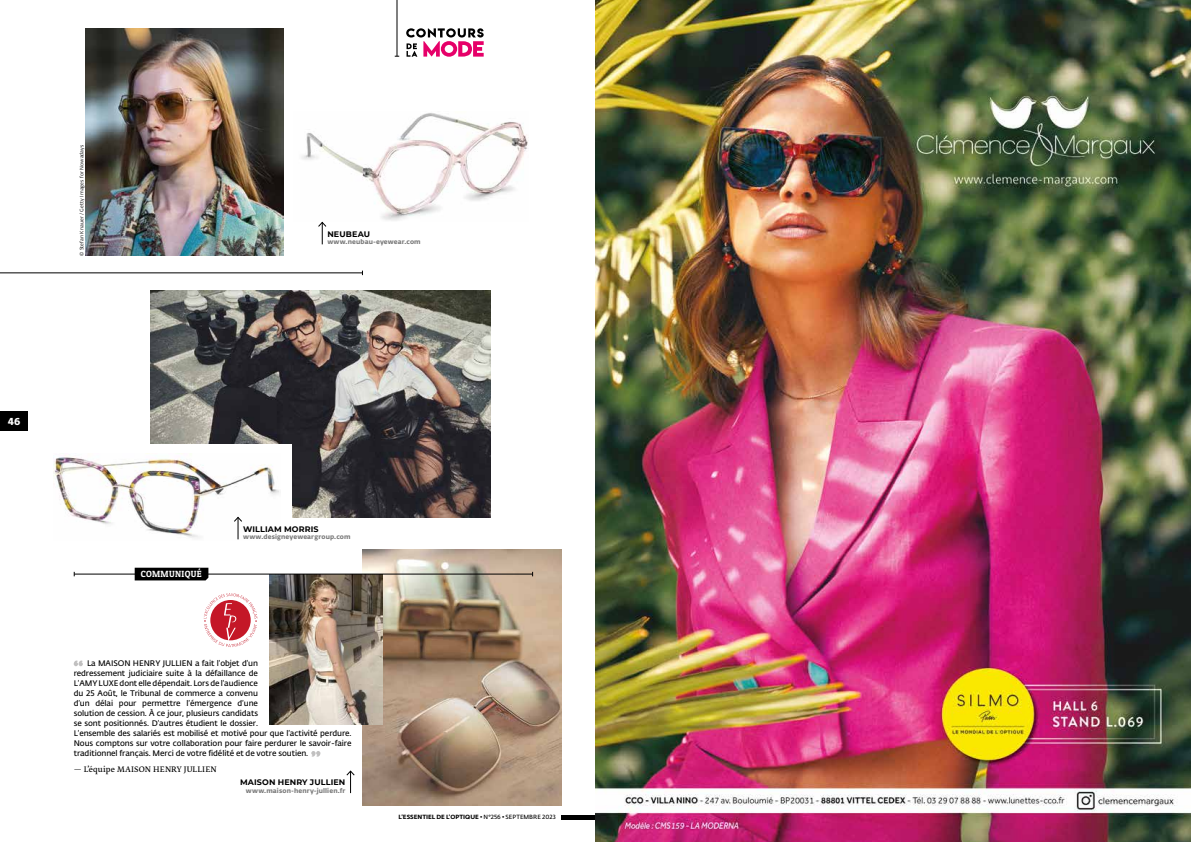
<style>
.page{position:relative;width:1191px;height:842px;background:#fff}
.page>*{position:absolute;margin:0;border:0;box-sizing:border-box;transform-origin:0 0}
.t1{font:10px "Fedra Sans Alt Pro Bold LF";color:#fff}
.t2{font:9px "Patua One";letter-spacing:.035em;color:#fff}
.t3{font:8px/10px "Fedra Sans Alt Pro Demi LF";letter-spacing:-.01em;color:#000}
.t4{font:700 8px "Montserrat";letter-spacing:.015em;color:#000}
.t5{font:7.5px "Fedra Serif B Pro Demi";letter-spacing:.03em;color:#000}
.t6{font:6.5px "Fedra Sans Alt Pro Bold LF";letter-spacing:.02em;color:#797979}
.t7{font:6px "Fedra Sans Alt Pro Bold LF";letter-spacing:.005em;color:#000}
.t8{font:5px "Fedra Sans Alt Pro Book LF";letter-spacing:.025em;color:#000}
.s1{font-family:"Fedra Sans Alt Pro Demi LF"}
</style>
<div class="page">
<div style="left:0;top:411px;width:28px;height:20px;background:#000"></div>
<hr style="left:561px;top:815px;width:34px;height:4px;background:#000">
<img style="left:363px;top:550px;width:198px;height:255px">
<img style="left:269px;top:575px;width:114px;height:149px">
<svg style="left:311px;top:751px;width:9px;height:6px"></svg>
<svg style="left:74px;top:660px;width:9px;height:6px"></svg>
<svg style="left:346px;top:770px;width:9px;height:23px"></svg>
<hr style="left:74px;top:574px;width:458px;height:1px;background:#000">
<svg style="left:135px;top:568px;width:73px;height:12px"></svg>
<svg style="left:204px;top:593px;width:53px;height:54px"></svg>
<hr style="left:0;top:272px;width:362px;height:1px;background:#000">
<img style="left:150px;top:291px;width:340px;height:226px">
<div style="left:54px;top:444px;width:238px;height:97px;background:#fff"></div>
<img style="left:54px;top:453px;width:225px;height:87px">
<svg style="left:233px;top:516px;width:10px;height:23px"></svg>
<img style="left:85px;top:28px;width:198px;height:227px">
<img style="left:301px;top:113px;width:227px;height:108px">
<svg style="left:318px;top:221px;width:9px;height:23px"></svg>
<svg style="left:406px;top:28px;width:78px;height:29px"></svg>
<hr style="left:396px;top:0;width:1px;height:56px;background:#000">
<img style="left:595px;top:0;width:596px;height:842px">
<p class="t8" style="left:78px;top:256px;width:113px;rotate:-90deg">© Stefan Knauer / Getty Images for Nowadays</p>
<p class="t4" style="left:327px;top:228px;width:44px">NEUBEAU</p>
<p class="t6" style="left:327px;top:237px;width:95px">www.neubau-eyewear.com</p>
<p class="t1" style="left:8px;top:413px;width:14px">46</p>
<p class="t4" style="left:243px;top:523px;width:77px">WILLIAM MORRIS</p>
<p class="t2" style="left:141px;top:568px;width:62px">COMMUNIQUÉ</p>
<p class="t6" style="left:243px;top:532px;width:109px">www.designeyeweargroup.com</p>
<p class="t3" style="left:74px;top:658px;width:279px;text-indent:13px">La MAISON HENRY JULLIEN a fait l’objet d’un<br>redressement judiciaire suite à la défaillance de<br>L’AMY LUXE dont elle dépendait. Lors de l’audience<br>du 25 Août, le Tribunal de commerce a convenu<br>d’un délai pour permettre l’émergence d’une<br>solution de cession. À ce jour, plusieurs candidats<br>se sont positionnés. D’autres étudient le dossier.<br>L’ensemble des salariés est mobilisé et motivé pour que l’activité perdure.<br>Nous comptons sur votre collaboration pour faire perdurer le savoir-faire traditionnel français. Merci de votre fidélité et de votre soutien.</p>
<p class="t5" style="left:74px;top:765px;width:144px">— L’équipe MAISON HENRY JULLIEN</p>
<p class="t6" style="left:246px;top:785px;width:101px">www.maison-henry-jullien.fr</p>
<p class="t4" style="left:240px;top:777px;width:107px">MAISON HENRY JULLIEN</p>
<p class="t7" style="left:399px;top:812px;width:159px">L’ESSENTIEL DE L’OPTIQUE <span class="s1">• N°256 • SEPTEMBRE 2023</span></p>
</div>
